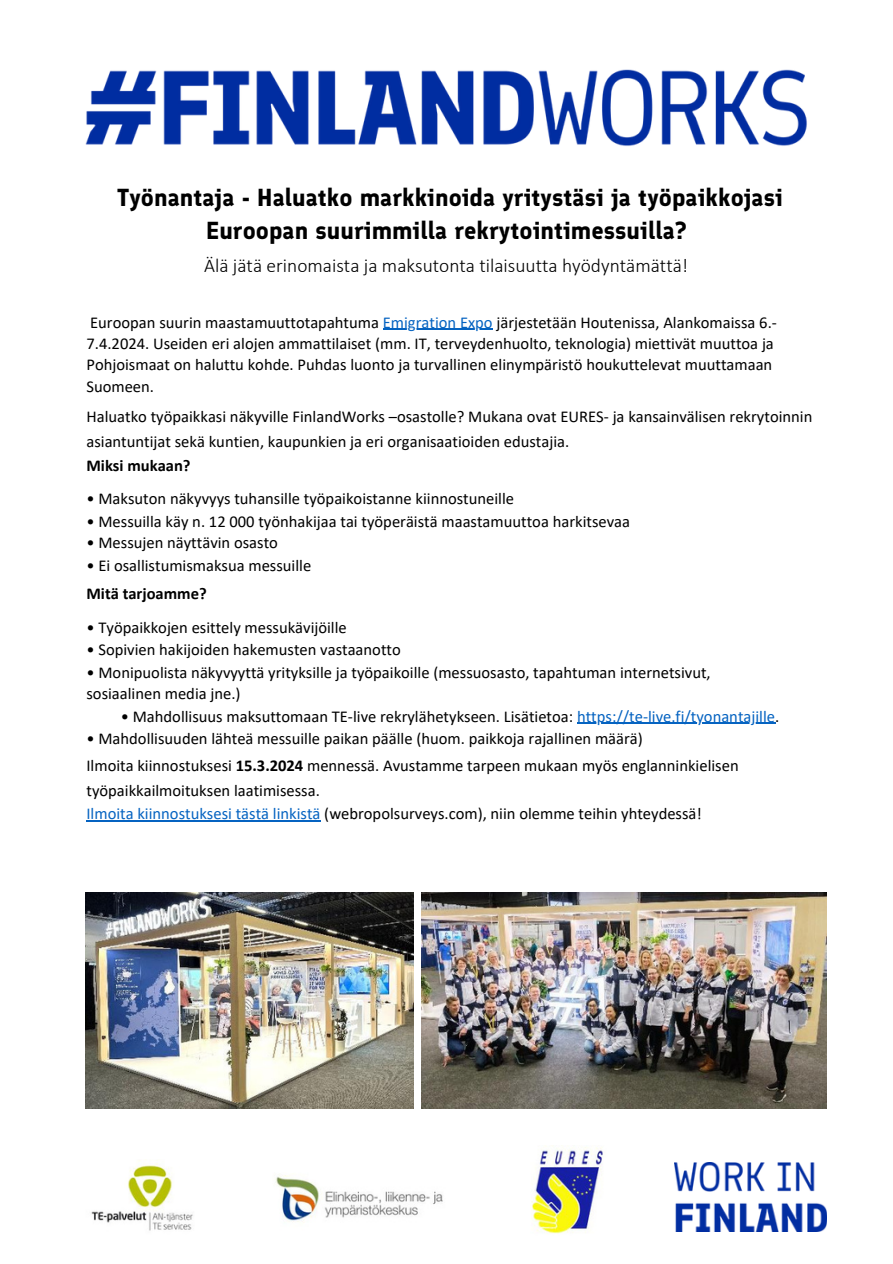
<style>
.page{position:relative;width:893px;height:1264px;background:#fff}
.page>*{position:absolute;margin:0;border:0;box-sizing:border-box;transform-origin:0 0}
.t1{font:700 24px/32.7px "Finlandica";color:#000;text-align:center}
.t2{font:300 19.5px "Calibri";color:#000}
.t3{font:16.5px/21.3px "Calibri";color:#000;text-align:justify}
.t4{font:700 16.5px "Calibri";color:#000}
.s1{color:#0563c1}
.s2{font-weight:700}
</style>
<div class="page">
<img style="left:275px;top:1175px;width:168px;height:48px">
<img style="left:675px;top:1162px;width:151px;height:69px">
<img style="left:91px;top:1160px;width:102px;height:71px">
<img style="left:531px;top:1145px;width:72px;height:89px">
<img style="left:421px;top:892px;width:405px;height:216px">
<img style="left:86px;top:892px;width:327px;height:216px">
<img style="left:85px;top:69px;width:722px;height:77px">
<hr style="left:383px;top:329px;width:109px;height:1px;background:#0563c1">
<hr style="left:577px;top:722px;width:198px;height:1px;background:#0563c1">
<hr style="left:86px;top:820px;width:234px;height:1px;background:#0563c1">
<p class="t1" style="left:117px;top:181px;width:667px">Työnantaja - Haluatko markkinoida yritystäsi ja työpaikkojasi<br>Euroopan suurimmilla rekrytointimessuilla?</p>
<p class="t2" style="left:204px;top:257px;width:485px">Älä jätä erinomaista ja maksutonta tilaisuutta hyödyntämättä!</p>
<p class="t3" style="left:90px;top:313px;width:688px">Euroopan suurin maastamuuttotapahtuma <span class="s1">Emigration Expo</span> järjestetään Houtenissa, Alankomaissa 6.-</p>
<p class="t3" style="left:86px;top:334px;width:689px">7.4.2024. Useiden eri alojen ammattilaiset (mm. IT, terveydenhuolto, teknologia) miettivät muuttoa ja Pohjoismaat on haluttu kohde. Puhdas luonto ja turvallinen elinympäristö houkuttelevat muuttamaan Suomeen.</p>
<p class="t3" style="left:86px;top:407px;width:727px">Haluatko työpaikkasi näkyville FinlandWorks –osastolle? Mukana ovat EURES- ja kansainvälisen rekrytoinnin</p>
<p class="t3" style="left:86px;top:432px;width:484px">asiantuntijat sekä kuntien, kaupunkien ja eri organisaatioiden edustajia.</p>
<p class="t4" style="left:86px;top:458px;width:106px">Miksi mukaan?</p>
<p class="t3" style="left:86px;top:489px;width:429px">• Maksuton näkyvyys tuhansille työpaikoistanne kiinnostuneille</p>
<p class="t3" style="left:86px;top:512px;width:545px">• Messuilla käy n. 12 000 työnhakijaa tai työperäistä maastamuuttoa harkitsevaa</p>
<p class="t3" style="left:86px;top:533px;width:193px">• Messujen näyttävin osasto</p>
<p class="t3" style="left:86px;top:556px;width:226px">• Ei osallistumismaksua messuille</p>
<p class="t4" style="left:86px;top:586px;width:122px">Mitä tarjoamme?</p>
<p class="t3" style="left:86px;top:618px;width:262px">• Työpaikkojen esittely messukävijöille</p>
<p class="t3" style="left:86px;top:640px;width:316px">• Sopivien hakijoiden hakemusten vastaanotto</p>
<p class="t3" style="left:86px;top:663px;width:625px">• Monipuolista näkyvyyttä yrityksille ja työpaikoille (messuosasto, tapahtuman internetsivut,</p>
<p class="t3" style="left:86px;top:684px;width:156px">sosiaalinen media jne.)</p>
<p class="t3" style="left:121px;top:706px;width:660px">• Mahdollisuus maksuttomaan TE-live rekrylähetykseen. Lisätietoa: <span class="s1">https://te-live.fi/tyonantajille</span>.</p>
<p class="t3" style="left:86px;top:729px;width:558px">• Mahdollisuuden lähteä messuille paikan päälle (huom. paikkoja rajallinen määrä)</p>
<p class="t3" style="left:86px;top:756px;width:653px">Ilmoita kiinnostuksesi <span class="s2">15.3.2024</span> mennessä. Avustamme tarpeen mukaan myös englanninkielisen</p>
<p class="t3" style="left:86px;top:781px;width:235px">työpaikkailmoituksen laatimisessa.</p>
<p class="t3" style="left:86px;top:804px;width:617px"><span class="s1">Ilmoita kiinnostuksesi tästä linkistä</span> (webropolsurveys.com), niin olemme teihin yhteydessä!</p>
</div>
